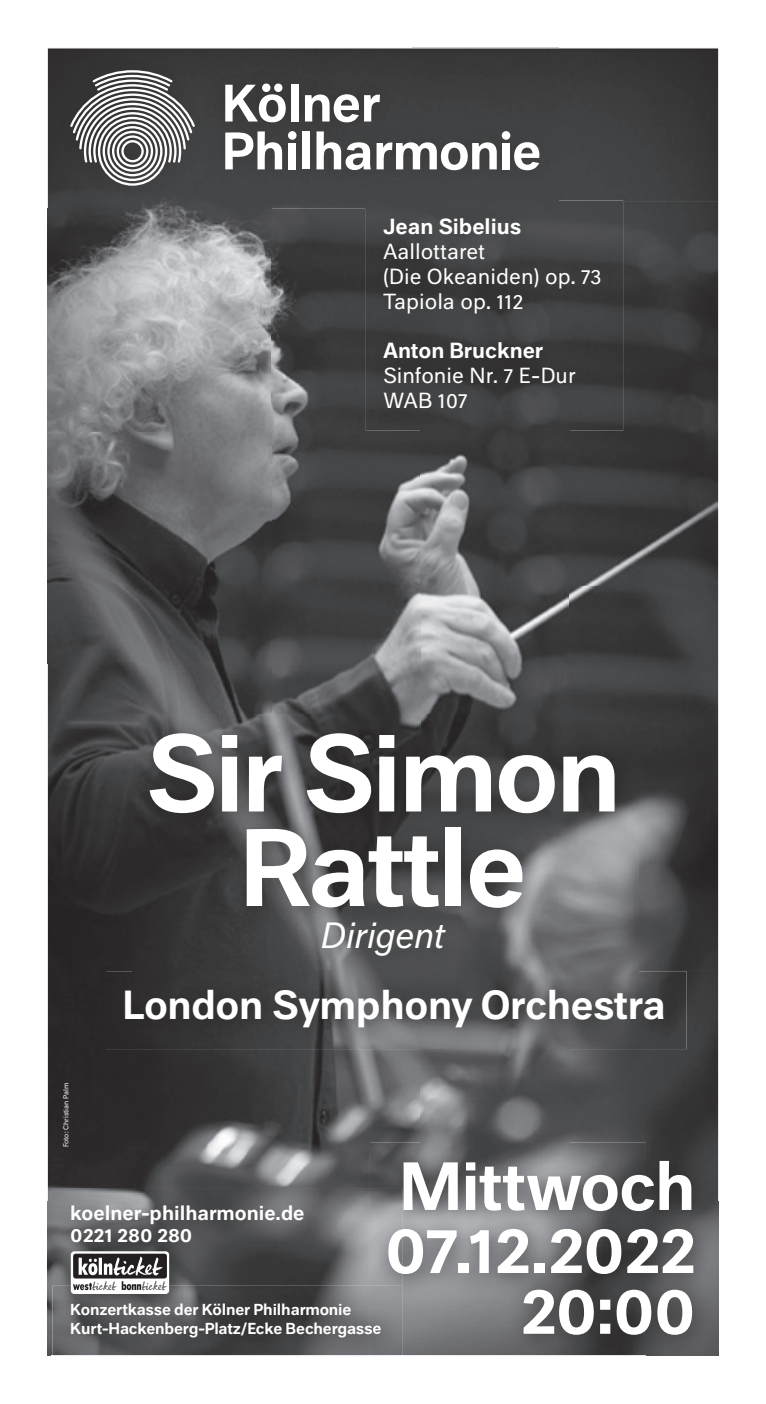
<style>
.page{position:relative;width:766px;height:1404px;background:#fff}
.page>*{position:absolute;margin:0;border:0;box-sizing:border-box;transform-origin:0 0}
.t1{font:500 101.25px/94.5px "Neutral BP";letter-spacing:-.03em;color:#fff;text-align:center}
.t2{font:500 63px/61.9px "Neutral BP";letter-spacing:-.02em;color:#fff;text-align:right}
.t3{font:500 37.57px "Neutral BP";letter-spacing:-.01em;color:#fff}
.t4{font:italic 33.75px "Neutral BP";letter-spacing:-.01em;color:#fff}
.t5{font:20.25px/24.8px "Neutral BP";color:#fff}
.t6{font:500 20.25px "Neutral BP";color:#fff}
.t7{font:500 18.68px/21.6px "Neutral BP";color:#fff}
.t8{font:500 14.62px/18.4px "Neutral BP";letter-spacing:-.01em;color:#fff}
.t9{font:6.75px "Neutral BP";color:#fff}
</style>
<div class="page">
<img style="left:558px;top:48px;width:160px;height:153px">
<img style="left:48px;top:209px;width:223px;height:453px">
<img style="left:271px;top:209px;width:149px;height:506px">
<img style="left:569px;top:201px;width:149px;height:1000px">
<img style="left:420px;top:430px;width:149px;height:285px">
<img style="left:48px;top:662px;width:148px;height:385px">
<img style="left:196px;top:662px;width:75px;height:53px">
<img style="left:48px;top:1047px;width:372px;height:154px">
<img style="left:420px;top:1048px;width:149px;height:94px">
<img style="left:48px;top:1201px;width:4px;height:153px">
<img style="left:715px;top:1201px;width:3px;height:153px">
<img style="left:48px;top:48px;width:364px;height:161px">
<img style="left:412px;top:48px;width:146px;height:152px">
<svg style="left:70px;top:70px;width:127px;height:116px"></svg>
<svg style="left:225px;top:85px;width:60px;height:37px"></svg>
<div style="left:291px;top:84px;width:7px;height:37px;background:#fff"></div>
<svg style="left:305px;top:94px;width:75px;height:28px"></svg>
<svg style="left:225px;top:131px;width:57px;height:38px"></svg>
<div style="left:288px;top:131px;width:8px;height:9px;background:#fff;border-radius:50%"></div>
<div style="left:288px;top:143px;width:8px;height:26px;background:#fff"></div>
<div style="left:302px;top:131px;width:7px;height:38px;background:#fff"></div>
<svg style="left:316px;top:131px;width:180px;height:39px"></svg>
<div style="left:501px;top:131px;width:9px;height:9px;background:#fff;border-radius:50%"></div>
<div style="left:502px;top:143px;width:7px;height:26px;background:#fff"></div>
<svg style="left:514px;top:142px;width:25px;height:28px"></svg>
<img style="left:52px;top:1187px;width:318px;height:168px">
<img style="left:59px;top:1193px;width:259px;height:64px">
<img style="left:52px;top:1285px;width:318px;height:69px">
<img style="left:71px;top:1322px;width:299px;height:14px">
<div style="left:71px;top:1251px;width:98px;height:42px;background:#fff;border-radius:4px"></div>
<div style="left:73px;top:1253px;width:94px;height:25px;background:#231f20;border-radius:3px"></div>
<svg style="left:73px;top:1256px;width:94px;height:34px"></svg>
<img style="left:370px;top:1142px;width:345px;height:213px">
<img style="left:370px;top:1322px;width:10px;height:14px">
<img style="left:106px;top:971px;width:580px;height:77px">
<img style="left:366px;top:200px;width:257px;height:230px">
<div style="left:366px;top:200px;width:192px;height:9px;background:#464748"></div>
<img style="left:132px;top:715px;width:506px;height:263px">
<h3 class="t6" style="left:383px;top:210px;width:140px">Jean Sibelius</h3>
<h3 class="t5" style="left:383px;top:237px;width:220px">Aallottaret<br>(Die Okeaniden) op. 73<br>Tapiola op. 112</h3>
<h3 class="t6" style="left:383px;top:334px;width:162px">Anton Bruckner</h3>
<h3 class="t5" style="left:383px;top:361px;width:194px">Sinfonie Nr. 7 E-Dur<br>WAB 107</h3>
<h1 class="t1" style="left:145px;top:718px;width:477px">Sir Simon<br>Rattle</h1>
<h3 class="t4" style="left:321px;top:908px;width:126px">Dirigent</h3>
<p class="t9" style="left:61px;top:1147px;width:66px;rotate:-90deg">Foto: Christian Palm</p>
<h3 class="t3" style="left:122px;top:974px;width:544px">London Symphony Orchestra</h3>
<h2 class="t2" style="left:384px;top:1150px;width:312px">Mittwoch<br>07.12.2022<br>20:00</h2>
<p class="t7" style="left:70px;top:1200px;width:236px">koelner-philharmonie.de<br>0221 280 280</p>
<p class="t8" style="left:70px;top:1299px;width:312px">Konzertkasse der Kölner Philharmonie<br>Kurt-Hackenberg-Platz/Ecke Bechergasse</p>
</div>
